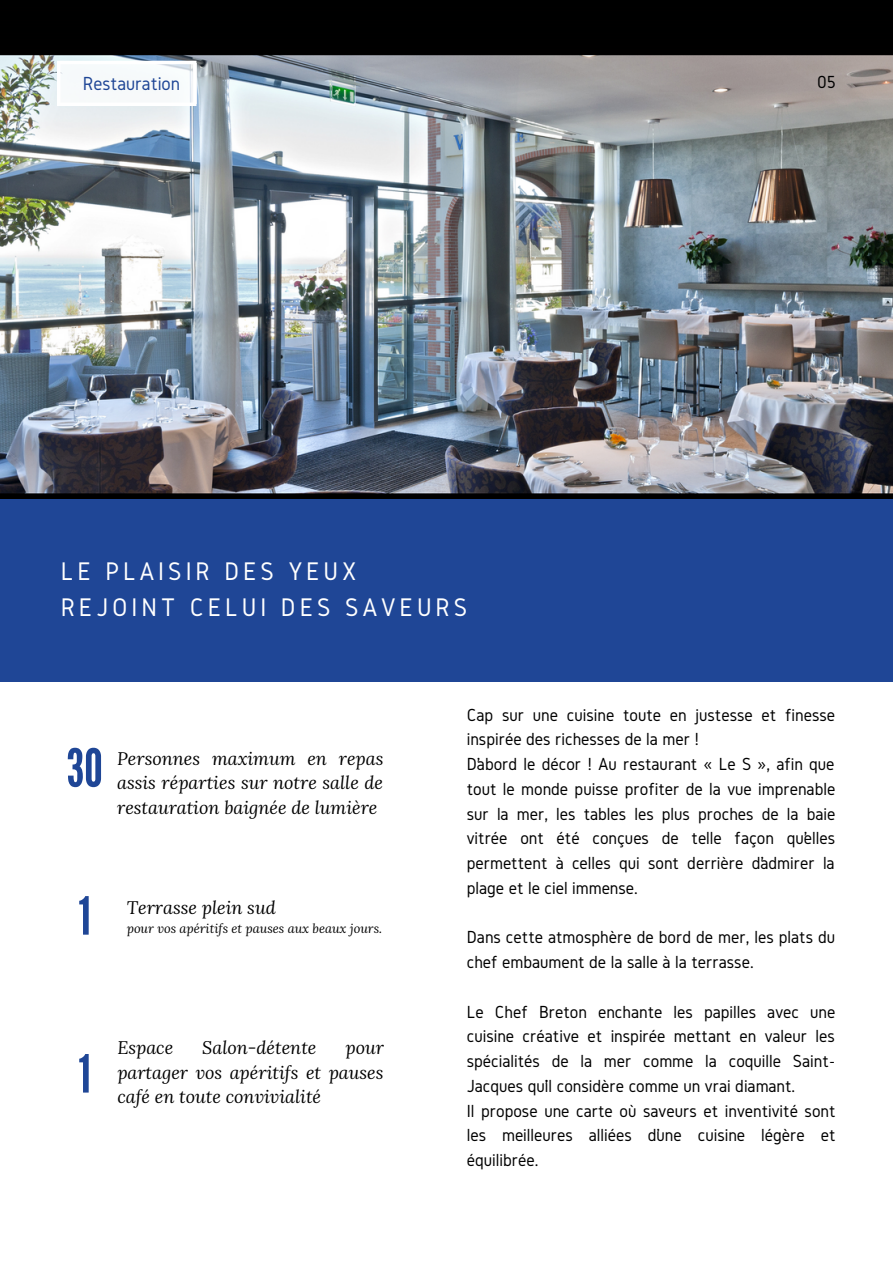
<style>
.page{position:relative;width:893px;height:1264px;background:#fff}
.page>*{position:absolute;margin:0;border:0;box-sizing:border-box;transform-origin:0 0}
.t1{font:52.5px "League Gothic";color:#1f4696}
.t2{font:26.4px/36px "Gidole";letter-spacing:.15em;color:#fff}
.t3{font:19.65px "Gidole";color:#1f4696}
.t4{font:18.15px/24.8px "Gidole";color:#000}
.t5{font:italic 18px/24.8px "Lora";color:#000;text-align:justify}
.t6{font:italic 12.75px "Lora";color:#000}
</style>
<div class="page">
<img style="left:0;top:0;width:892px;height:499px">
<svg style="left:57px;top:61px;width:139px;height:45px"></svg>
<div style="left:0;top:499px;width:892px;height:182px;background:#1f4696"></div>
<div style="left:61px;top:64px;width:136px;height:39px;background:#f7fafb"></div>
<p class="t3" style="left:83px;top:73px;width:99px">Restauration</p>
<p class="t4" style="left:817px;top:69px;width:20px">05</p>
<h2 class="t2" style="left:61px;top:553px;width:408px">LE PLAISIR DES YEUX<br>REJOINT CELUI DES SAVEURS</h2>
<h1 class="t1" style="left:67px;top:737px;width:38px">30</h1>
<p class="t5" style="left:117px;top:745px;width:268px">Personnes maximum en repas assis réparties sur notre salle de restauration baignée de lumière</p>
<h1 class="t1" style="left:79px;top:885px;width:14px">1</h1>
<p class="t5" style="left:127px;top:894px;width:150px">Terrasse plein sud</p>
<p class="t6" style="left:127px;top:919px;width:257px">pour vos apéritifs et pauses aux beaux jours.</p>
<h1 class="t1" style="left:79px;top:1043px;width:14px">1</h1>
<p class="t5" style="left:117px;top:1034px;width:58px">Espace</p>
<p class="t5" style="left:202px;top:1034px;width:116px">Salon-détente</p>
<p class="t5" style="left:117px;top:1034px;width:268px;text-indent:228px">pour partager vos apéritifs et pauses café en toute convivialité</p>
<p class="t4" style="left:466px;top:702px;width:370px">Cap sur une cuisine toute en justesse et finesse inspirée des richesses de la mer !<br>D’abord le décor ! Au restaurant « Le S », afin que tout le monde puisse profiter de la vue imprenable sur la mer, les tables les plus proches de la baie vitrée ont été conçues de telle façon qu’elles permettent à celles qui sont derrière d’admirer la plage et le ciel immense.</p>
<p class="t4" style="left:466px;top:924px;width:370px">Dans cette atmosphère de bord de mer, les plats du chef embaument de la salle à la terrasse.</p>
<p class="t4" style="left:466px;top:998px;width:370px">Le Chef Breton enchante les papilles avec une cuisine créative et inspirée mettant en valeur les spécialités de la mer comme la coquille Saint-Jacques qu’il considère comme un vrai diamant.<br>Il propose une carte où saveurs et inventivité sont les meilleures alliées d’une cuisine légère et équilibrée.</p>
</div>
